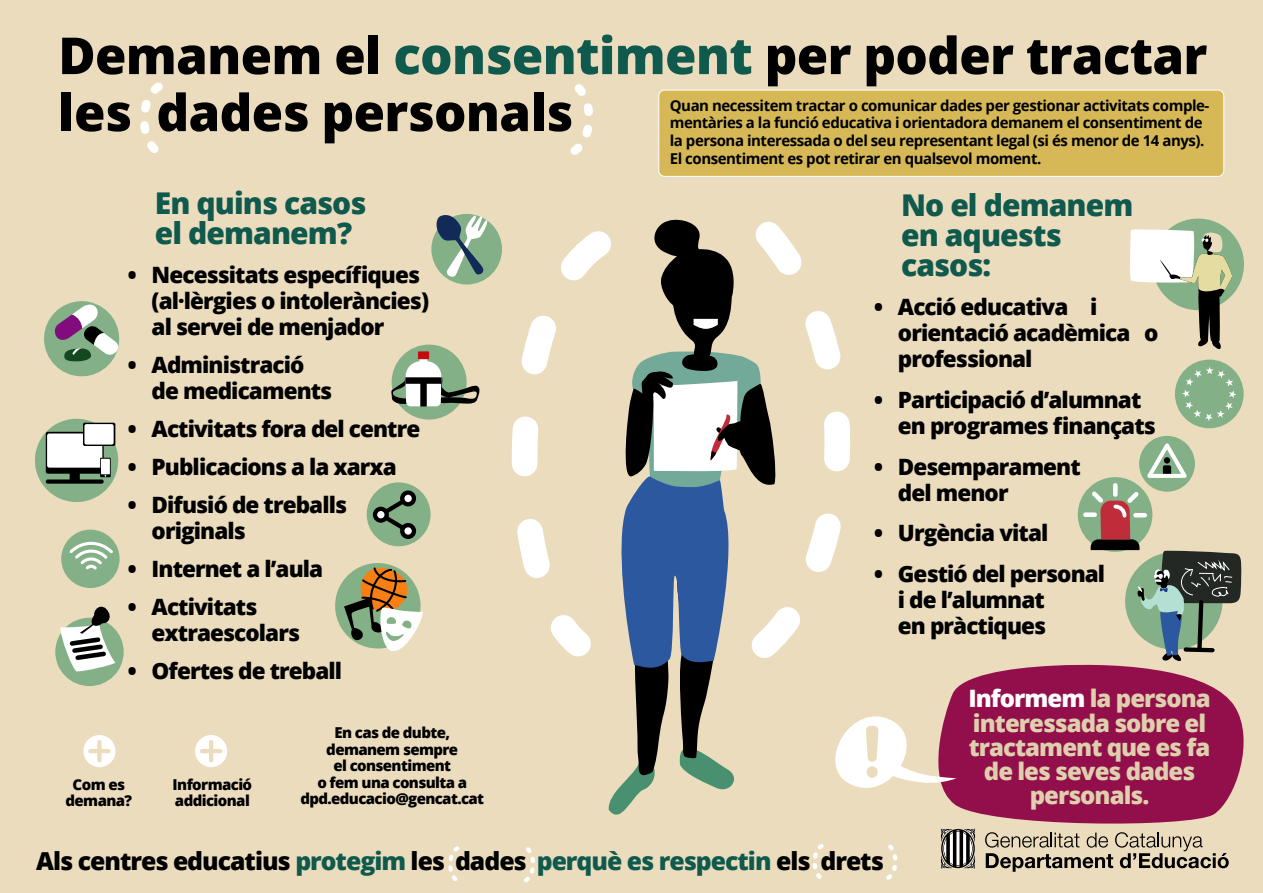
<style>
.page{position:relative;width:1263px;height:893px;background:#ebdcbe}
.page>*{position:absolute;margin:0;border:0;box-sizing:border-box;transform-origin:0 0}
.t1{font:800 51px/57px "Open Sans";letter-spacing:-.015em;color:#000}
.t2{font:800 30px/30px "Open Sans";letter-spacing:-.03em;color:#0f594d}
.TextA{font:800 24.75px "Open Sans";letter-spacing:-.04em;color:#000}
.t3{font:800 24px/24.3px "Open Sans";letter-spacing:-.04em;color:#decfad;text-align:center}
.t4{font:800 22.5px/26px "Open Sans";letter-spacing:-.04em;color:#000}
.t5{font:700 15px/17.7px "Open Sans";letter-spacing:-.03em;color:#000}
.TextA-2{font:800 15px/16.5px "Open Sans";letter-spacing:-.04em;color:#000;text-align:center}
.s1{color:#0f594d}
.s2{color:#fff}
</style>
<div class="page">
<svg style="left:951px;top:664px;width:293px;height:160px;background:#9c2657"></svg>
<div style="left:659px;top:90px;width:565px;height:86px;background:#d6b956;border-radius:6px"></div>
<div style="left:658px;top:90px;width:566px;height:87px;border:1px solid #fff;border-radius:6px"></div>
<svg style="left:777px;top:225px;width:73px;height:426px"></svg>
<svg style="left:511px;top:231px;width:97px;height:426px"></svg>
<svg style="left:140px;top:82px;width:23px;height:71px"></svg>
<svg style="left:570px;top:84px;width:23px;height:71px"></svg>
<div style="left:44px;top:301px;width:75px;height:75px;background:#83b086;border-radius:50%"></div>
<svg style="left:50px;top:301px;width:70px;height:61px"></svg>
<div style="left:61px;top:530px;width:59px;height:58px;background:#83b086;border-radius:50%"></div>
<svg style="left:67px;top:540px;width:49px;height:30px"></svg>
<svg style="left:35px;top:419px;width:83px;height:83px;background:#82ae84"></svg>
<div style="left:83px;top:423px;width:32px;height:23px;background:#000;border-radius:2px"></div>
<div style="left:84px;top:424px;width:30px;height:21px;background:#fff;border-radius:2px"></div>
<svg style="left:100px;top:458px;width:11px;height:19px"></svg>
<div style="left:101px;top:459px;width:9px;height:15px;background:#fff"></div>
<svg style="left:46px;top:432px;width:60px;height:52px;background:#aeb3af"></svg>
<div style="left:431px;top:214px;width:71px;height:70px;background:#83b086;border-radius:50%"></div>
<svg style="left:434px;top:213px;width:55px;height:66px"></svg>
<svg style="left:55px;top:618px;width:69px;height:68px"></svg>
<svg style="left:60px;top:606px;width:55px;height:65px"></svg>
<div style="left:335px;top:563px;width:86px;height:85px;background:#83b086;border-radius:50%"></div>
<svg style="left:344px;top:563px;width:79px;height:88px"></svg>
<div style="left:1152px;top:219px;width:92px;height:91px;background:#83b086;border-radius:50%"></div>
<svg style="left:1130px;top:229px;width:102px;height:121px"></svg>
<div style="left:83px;top:735px;width:32px;height:32px;background:#fff;border-radius:50%"></div>
<svg style="left:88px;top:740px;width:23px;height:22px"></svg>
<div style="left:1139px;top:436px;width:56px;height:56px;background:#83b086;border-radius:50%"></div>
<svg style="left:1147px;top:443px;width:40px;height:35px"></svg>
<div style="left:1175px;top:360px;width:69px;height:68px;background:#83b086;border-radius:50%"></div>
<svg style="left:1182px;top:367px;width:54px;height:54px"></svg>
<svg style="left:1078px;top:477px;width:74px;height:75px"></svg>
<div style="left:1085px;top:512px;width:10px;height:5px;background:#fff"></div>
<hr style="left:1113px;top:485px;width:4px;height:10px;background:#fff">
<svg style="left:608px;top:219px;width:169px;height:596px"></svg>
<svg style="left:367px;top:482px;width:64px;height:64px"></svg>
<svg style="left:372px;top:493px;width:42px;height:44px"></svg>
<svg style="left:402px;top:493px;width:12px;height:11px"></svg>
<div style="left:400px;top:490px;width:16px;height:16px;border:4px solid #000;border-radius:50%"></div>
<div style="left:402px;top:525px;width:12px;height:12px;background:#fff;border-radius:50%"></div>
<div style="left:400px;top:523px;width:16px;height:16px;border:4px solid #000;border-radius:50%"></div>
<svg style="left:375px;top:509px;width:12px;height:12px"></svg>
<div style="left:373px;top:507px;width:16px;height:16px;border:4px solid #000;border-radius:50%"></div>
<svg style="left:1088px;top:487px;width:153px;height:174px"></svg>
<div style="left:392px;top:345px;width:75px;height:75px;background:#83b086;border-radius:50%"></div>
<svg style="left:391px;top:355px;width:89px;height:52px"></svg>
<div style="left:418px;top:351px;width:11px;height:8px;background:#c20c0d"></div>
<svg style="left:448px;top:846px;width:12px;height:35px"></svg>
<svg style="left:812px;top:844px;width:12px;height:35px"></svg>
<svg style="left:524px;top:847px;width:11px;height:36px"></svg>
<svg style="left:886px;top:844px;width:12px;height:36px"></svg>
<div style="left:195px;top:735px;width:32px;height:32px;background:#fff;border-radius:50%"></div>
<svg style="left:200px;top:740px;width:22px;height:22px"></svg>
<svg style="left:835px;top:697px;width:121px;height:108px"></svg>
<div style="left:867px;top:766px;width:11px;height:12px;background:#ebdcbe;border-radius:5px"></div>
<svg style="left:941px;top:828px;width:34px;height:41px"></svg>
<svg style="left:985px;top:832px;width:244px;height:40px"></svg>
<h1 class="t1" style="left:58px;top:24px;width:1150px">Demanem el <span class="s1">consentiment</span> per poder tractar les dades personals</h1>
<p class="t5" style="left:670px;top:96px;width:541px">Quan necessitem tractar o comunicar dades per gestionar activitats comple&shy;mentàries a la funció educativa i orientadora demanem el consentiment de la persona interessada o del seu representant legal (si és menor de 14 anys).<br>El consentiment es pot retirar en qualsevol moment.</p>
<h2 class="t2" style="left:155px;top:187px;width:213px">En quins casos el demanem?</h2>
<p class="t4" style="left:152px;top:261px;width:279px;text-indent:-24px">• Necessitats específiques (al·lèrgies o intoleràncies) al servei de menjador</p>
<p class="t4" style="left:152px;top:351px;width:182px;text-indent:-24px">• Administració de medicaments</p>
<p class="t4" style="left:128px;top:415px;width:294px">• Activitats fora del centre</p>
<p class="t4" style="left:128px;top:453px;width:271px">• Publicacions a la xarxa</p>
<p class="t4" style="left:152px;top:491px;width:197px;text-indent:-24px">• Difusió de treballs originals</p>
<p class="t4" style="left:128px;top:555px;width:197px">• Internet a l’aula</p>
<p class="t4" style="left:152px;top:593px;width:150px;text-indent:-24px">• Activitats extraescolars</p>
<p class="t4" style="left:128px;top:657px;width:216px">• Ofertes de treball</p>
<p class="TextA-2" style="left:66px;top:775px;width:68px">Com es demana?</p>
<p class="TextA-2" style="left:173px;top:775px;width:81px;text-align:left">Informació addicional</p>
<p class="TextA-2" style="left:300px;top:724px;width:185px">En cas de dubte, demanem sempre<br>el consentiment<br>o fem una consulta a dpd.educacio@gencat.cat</p>
<h2 class="t2" style="left:901px;top:189px;width:234px">No el demanem en aquests casos:</h2>
<p class="t4" style="left:898px;top:293px;width:262px;text-indent:-24px">• Acció educativa i orientació acadèmica o professional</p>
<p class="t4" style="left:898px;top:386px;width:259px;text-indent:-24px">• Participació d’alumnat en programes finançats</p>
<p class="t4" style="left:898px;top:452px;width:184px;text-indent:-24px">• Desemparament del menor</p>
<p class="t4" style="left:874px;top:519px;width:176px">• Urgència vital</p>
<p class="t4" style="left:898px;top:560px;width:209px;text-indent:-24px">• Gestió del personal i de l’alumnat<br>en pràctiques</p>
<p class="t3" style="left:968px;top:685px;width:244px"><span class="s2">Informem</span> la persona interessada sobre el tractament que es fa de les seves dades personals.</p>
<p class="TextA" style="left:36px;top:842px;width:849px">Als centres educatius <span class="s1">protegim</span> les dades <span class="s1">perquè es respectin</span> els drets</p>
</div>
